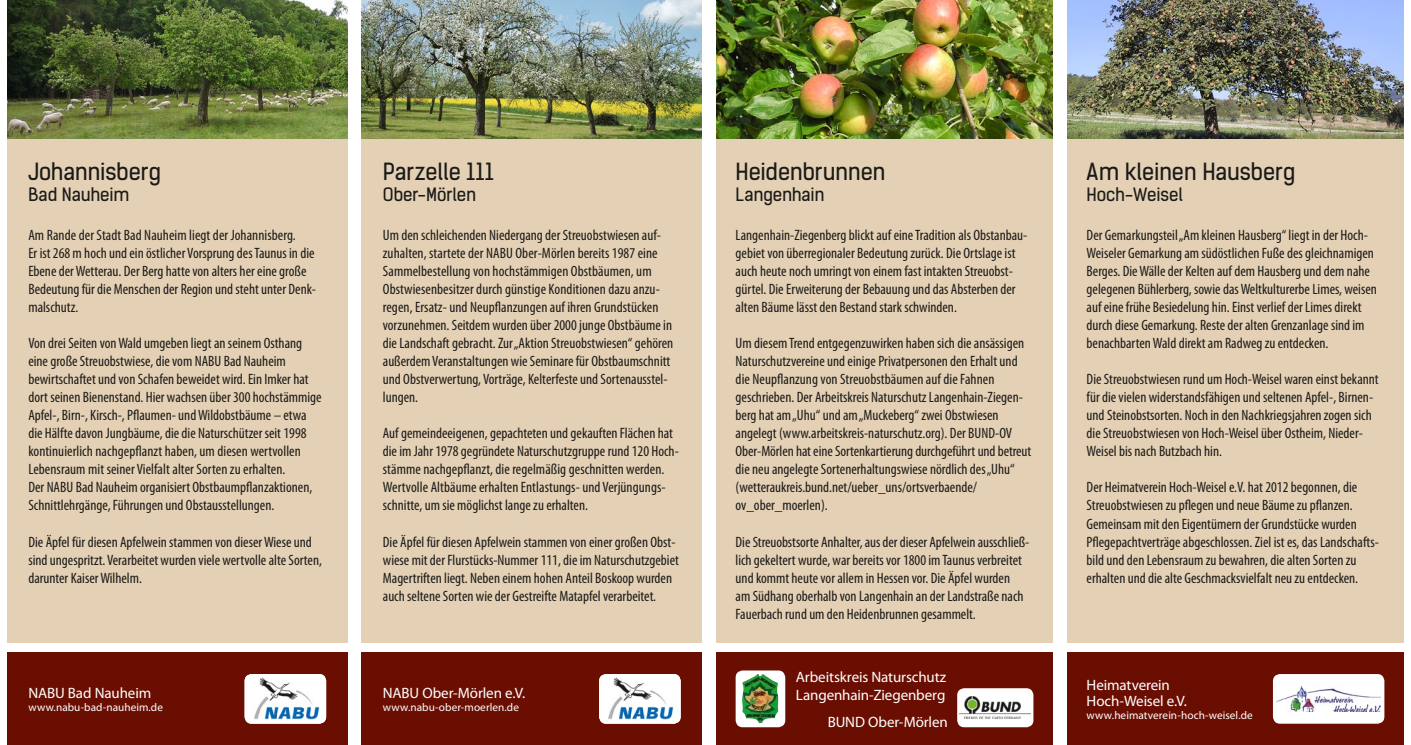
<style>
.page{position:relative;width:1411px;height:745px;background:#fff}
.page>*{position:absolute;margin:0;border:0;box-sizing:border-box;transform-origin:0 0}
.t1{font:22.5px "Kelson Sans";letter-spacing:-.005em;color:#1a1a18}
.t2{font:17.5px "Kelson Sans";letter-spacing:-.005em;color:#1a1a18}
.t3{font:condensed 15px/18px "Myriad Pro";color:#1a1a18}
.t4{font:15px/16.2px "Myriad Pro";letter-spacing:-.005em;color:#fff}
.t5{font:11.25px "Myriad Pro";letter-spacing:.005em;color:#fff}
</style>
<div class="page">
<div style="left:7px;top:0;width:340px;height:641px;background:#e4d0b4"></div>
<div style="left:7px;top:652px;width:340px;height:92px;background:#6b0e02"></div>
<div style="left:361px;top:0;width:341px;height:641px;background:#e4d0b4"></div>
<div style="left:361px;top:652px;width:341px;height:92px;background:#6b0e02"></div>
<div style="left:716px;top:0;width:336px;height:641px;background:#e4d0b4"></div>
<div style="left:716px;top:652px;width:336px;height:92px;background:#6b0e02"></div>
<div style="left:1067px;top:0;width:336px;height:641px;background:#e4d0b4"></div>
<div style="left:1067px;top:652px;width:336px;height:92px;background:#6b0e02"></div>
<img style="left:361px;top:0;width:341px;height:138px">
<img style="left:7px;top:0;width:340px;height:138px">
<div style="left:1272px;top:673px;width:112px;height:50px;background:#fff;border-radius:7px"></div>
<img style="left:1276px;top:686px;width:104px;height:25px">
<img style="left:1067px;top:0;width:336px;height:138px">
<img style="left:716px;top:0;width:336px;height:138px">
<div style="left:735px;top:670px;width:50px;height:56px;background:#fff;border-radius:7px"></div>
<img style="left:742px;top:674px;width:36px;height:48px">
<div style="left:957px;top:687px;width:76px;height:39px;background:#fff;border-radius:7px"></div>
<img style="left:959px;top:696px;width:71px;height:22px">
<img style="left:244px;top:674px;width:82px;height:49px">
<img style="left:599px;top:674px;width:81px;height:49px">
<h1 class="t1" style="left:28px;top:158px;width:134px">Johannisberg</h1>
<p class="t2" style="left:28px;top:184px;width:103px">Bad Nauheim</p>
<p class="t3" style="left:28px;top:226px;width:289px">Am Rande der Stadt Bad Nauheim liegt der Johannisberg.<br>Er ist 268 m hoch und ein östlicher Vorsprung des Taunus in die Ebene der Wetterau. Der Berg hatte von alters her eine große Bedeutung für die Menschen der Region und steht unter Denk&shy;malschutz.</p>
<p class="t3" style="left:28px;top:334px;width:295px">Von drei Seiten von Wald umgeben liegt an seinem Osthang eine große Streuobstwiese, die vom NABU Bad Nauheim bewirtschaftet und von Schafen beweidet wird. Ein Imker hat dort seinen Bienenstand. Hier wachsen über 300 hochstämmige Apfel-, Birn-, Kirsch-, Pflaumen- und Wildobstbäume – etwa die Hälfte davon Jungbäume, die die Naturschützer seit 1998 kontinuierlich nachgepflanzt haben, um diesen wertvollen Lebensraum mit seiner Vielfalt alter Sorten zu erhalten.<br>Der NABU Bad Nauheim organisiert Obstbaumpflanzaktionen, Schnittlehrgänge, Führungen und Obstausstellungen.</p>
<p class="t3" style="left:28px;top:532px;width:295px">Die Äpfel für diesen Apfelwein stammen von dieser Wiese und sind ungespritzt. Verarbeitet wurden viele wertvolle alte Sorten, darunter Kaiser Wilhelm.</p>
<p class="t4" style="left:28px;top:684px;width:124px">NABU Bad Nauheim</p>
<p class="t5" style="left:28px;top:700px;width:136px">www.nabu-bad-nauheim.de</p>
<h1 class="t1" style="left:383px;top:158px;width:112px">Parzelle 111</h1>
<p class="t2" style="left:383px;top:184px;width:95px">Ober-Mörlen</p>
<p class="t3" style="left:383px;top:226px;width:292px">Um den schleichenden Niedergang der Streuobstwiesen auf&shy;zuhalten, startete der NABU Ober-Mörlen bereits 1987 eine Sammelbestellung von hochstämmigen Obstbäumen, um Obstwiesenbesitzer durch günstige Konditionen dazu anzu&shy;regen, Ersatz- und Neupflanzungen auf ihren Grundstücken vorzunehmen. Seitdem wurden über 2000 junge Obstbäume in die Landschaft gebracht. Zur „Aktion Streuobstwiesen“ gehören außerdem Veranstaltungen wie Seminare für Obstbaumschnitt und Obstverwertung, Vorträge, Kelterfeste und Sortenausstel&shy;lungen.</p>
<p class="t3" style="left:383px;top:424px;width:297px">Auf gemeindeeigenen, gepachteten und gekauften Flächen hat die im Jahr 1978 gegründete Naturschutzgruppe rund 120 Hoch&shy;stämme nachgepflanzt, die regelmäßig geschnitten werden.<br>Wertvolle Altbäume erhalten Entlastungs- und Verjüngungs&shy;schnitte, um sie möglichst lange zu erhalten.</p>
<p class="t3" style="left:383px;top:532px;width:297px">Die Äpfel für diesen Apfelwein stammen von einer großen Obst&shy;wiese mit der Flurstücks-Nummer 111, die im Naturschutzgebiet Magertriften liegt. Neben einem hohen Anteil Boskoop wurden auch seltene Sorten wie der Gestreifte Matapfel verarbeitet.</p>
<p class="t4" style="left:383px;top:684px;width:144px">NABU Ober-Mörlen e.V.</p>
<p class="t5" style="left:383px;top:700px;width:138px">www.nabu-ober-moerlen.de</p>
<h1 class="t1" style="left:735px;top:158px;width:152px">Heidenbrunnen</h1>
<p class="t2" style="left:735px;top:184px;width:91px">Langenhain</p>
<p class="t3" style="left:735px;top:226px;width:293px">Langenhain-Ziegenberg blickt auf eine Tradition als Obstanbau&shy;gebiet von überregionaler Bedeutung zurück. Die Ortslage ist auch heute noch umringt von einem fast intakten Streuobst&shy;gürtel. Die Erweiterung der Bebauung und das Absterben der alten Bäume lässt den Bestand stark schwinden.</p>
<p class="t3" style="left:735px;top:334px;width:297px">Um diesem Trend entgegenzuwirken haben sich die ansässigen Naturschutzvereine und einige Privatpersonen den Erhalt und die Neupflanzung von Streuobstbäumen auf die Fahnen geschrieben. Der Arbeitskreis Naturschutz Langenhain-Ziegen&shy;berg hat am „Uhu“ und am „Muckeberg“ zwei Obstwiesen angelegt (www.arbeitskreis-naturschutz.org). Der BUND-OV Ober-Mörlen hat eine Sortenkartierung durchgeführt und betreut die neu angelegte Sortenerhaltungswiese nördlich des „Uhu“ (wetteraukreis.bund.net/ueber_uns/ortsverbaende/ ov_ober_moerlen).</p>
<p class="t3" style="left:735px;top:532px;width:295px">Die Streuobstsorte Anhalter, aus der dieser Apfelwein ausschließ&shy;lich gekeltert wurde, war bereits vor 1800 im Taunus verbreitet und kommt heute vor allem in Hessen vor. Die Äpfel wurden<br>am Südhang oberhalb von Langenhain an der Landstraße nach Fauerbach rund um den Heidenbrunnen gesammelt.</p>
<p class="t4" style="left:795px;top:667px;width:152px;line-height:18px">Arbeitskreis Naturschutz<br>Langenhain-Ziegenberg</p>
<p class="t4" style="left:827px;top:713px;width:122px">BUND Ober-Mörlen</p>
<h1 class="t1" style="left:1086px;top:158px;width:210px">Am kleinen Hausberg</h1>
<p class="t2" style="left:1086px;top:184px;width:98px">Hoch-Weisel</p>
<p class="t3" style="left:1086px;top:226px;width:292px">Der Gemarkungsteil „Am kleinen Hausberg“ liegt in der Hoch-Weiseler Gemarkung am südöstlichen Fuße des gleichnamigen Berges. Die Wälle der Kelten auf dem Hausberg und dem nahe gelegenen Bühlerberg, sowie das Weltkulturerbe Limes, weisen auf eine frühe Besiedelung hin. Einst verlief der Limes direkt durch diese Gemarkung. Reste der alten Grenzanlage sind im benachbarten Wald direkt am Radweg zu entdecken.</p>
<p class="t3" style="left:1086px;top:370px;width:293px">Die Streuobstwiesen rund um Hoch-Weisel waren einst bekannt für die vielen widerstandsfähigen und seltenen Apfel-, Birnen&shy;und Steinobstsorten. Noch in den Nachkriegsjahren zogen sich die Streuobstwiesen von Hoch-Weisel über Ostheim, Nieder-Weisel bis nach Butzbach hin.</p>
<p class="t3" style="left:1086px;top:478px;width:294px">Der Heimatverein Hoch-Weisel e.V. hat 2012 begonnen, die Streuobstwiesen zu pflegen und neue Bäume zu pflanzen.<br>Gemeinsam mit den Eigentümern der Grundstücke wurden Pflegepachtverträge abgeschlossen. Ziel ist es, das Landschafts&shy;bild und den Lebensraum zu bewahren, die alten Sorten zu erhalten und die alte Geschmacksvielfalt neu zu entdecken.</p>
<p class="t4" style="left:1086px;top:675px;width:102px">Heimatverein<br>Hoch-Weisel e.V.</p>
<p class="t5" style="left:1086px;top:708px;width:168px">www.heimatverein-hoch-weisel.de</p>
</div>
